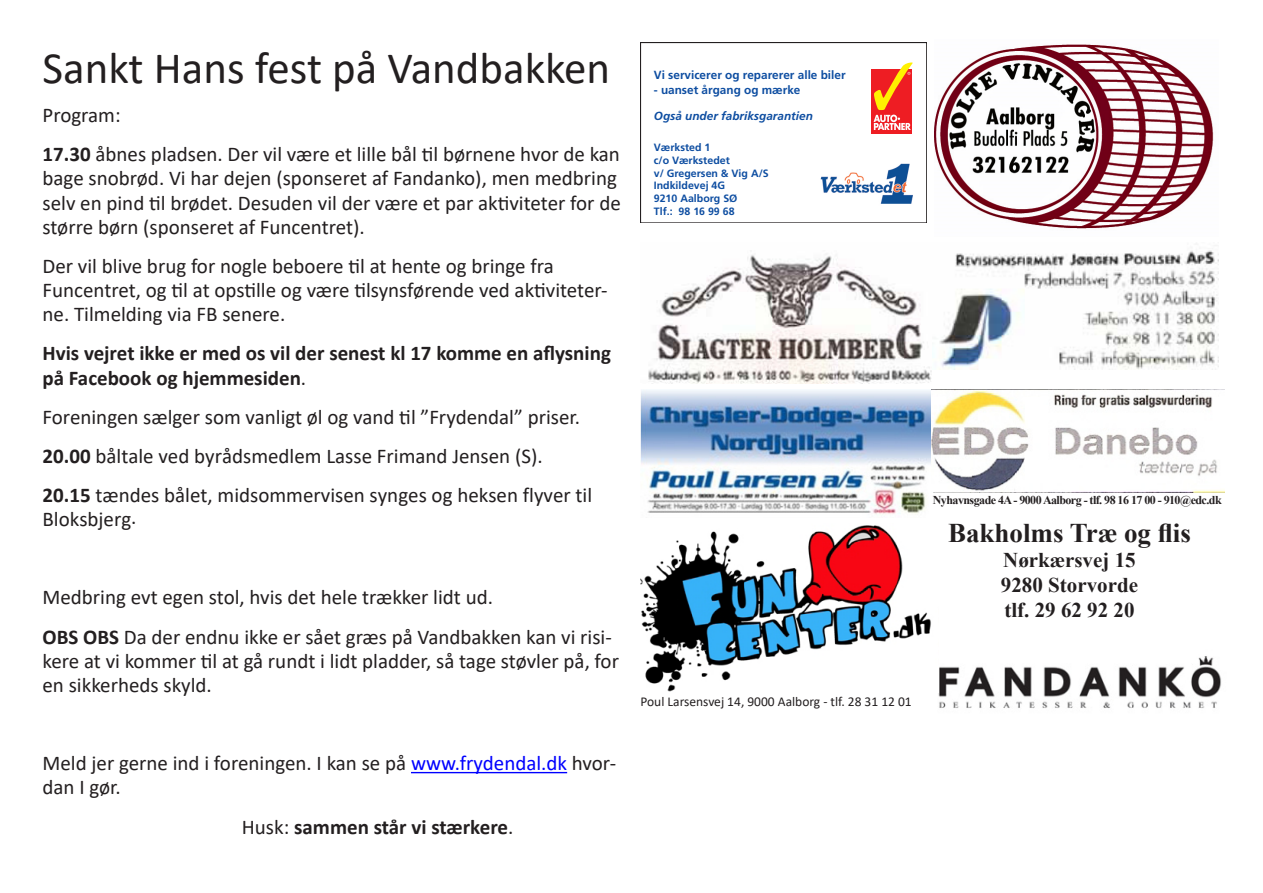
<style>
.page{position:relative;width:1263px;height:893px;background:#fff}
.page>*{position:absolute;margin:0;border:0;box-sizing:border-box;transform-origin:0 0}
.t1{font:45px "Calibri";color:#231f20}
.t2{font:700 27px "Times New Roman";color:#231f20}
.t3{font:21px/24.2px "Calibri";color:#231f20}
.t4{font:700 21px/24.2px "Calibri";color:#231f20}
.t5{font:700 21px "Times New Roman";color:#231f20}
.t6{font:13.5px "Calibri";color:#231f20}
.t7{font:700 12px "Times New Roman";letter-spacing:-.045em;color:#231f20}
.t8{font:700 11.7px "Frutiger";color:#0d4da1}
.t9{font:italic 700 11.7px "Frutiger";color:#0d4da1}
.t10{font:700 10.65px/12.8px "Frutiger";color:#0d4da1}
.s1{font-weight:700}
.s2{font-weight:400}
.s3{color:#00f}
</style>
<div class="page">
<img style="left:938px;top:656px;width:283px;height:52px">
<img style="left:640px;top:525px;width:299px;height:167px">
<img style="left:821px;top:163px;width:92px;height:41px">
<div style="left:871px;top:69px;width:41px;height:65px;background:#ee1d23"></div>
<svg style="left:873px;top:62px;width:40px;height:68px"></svg>
<div style="left:640px;top:43px;width:287px;height:180px;border:1px solid #231f20"></div>
<img style="left:934px;top:44px;width:280px;height:185px">
<img style="left:648px;top:254px;width:283px;height:129px">
<img style="left:939px;top:250px;width:279px;height:120px">
<img style="left:640px;top:390px;width:291px;height:125px">
<img style="left:931px;top:389px;width:294px;height:103px">
<hr style="left:411px;top:772px;width:156px;height:1px;background:#00f">
<p class="t1" style="left:43px;top:37px;width:569px">Sankt Hans fest på Vandbakken</p>
<p class="t3" style="left:43px;top:103px;width:80px">Program:</p>
<p class="t3" style="left:43px;top:142px;width:580px"><span class="s1">17.30</span> åbnes pladsen. Der vil være et lille bål til børnene hvor de kan bage snobrød. Vi har dejen (sponseret af Fandanko), men medbring selv en pind til brødet. Desuden vil der være et par aktiviteter for de større børn (sponseret af Funcentret).</p>
<p class="t3" style="left:43px;top:253px;width:567px">Der vil blive brug for nogle beboere til at hente og bringe fra<br>Funcentret, og til at opstille og være tilsynsførende ved aktiviteter&shy;ne. Tilmelding via FB senere.</p>
<p class="t4" style="left:43px;top:341px;width:570px">Hvis vejret ikke er med os vil der senest kl 17 komme en aflysning på Facebook og hjemmesiden<span class="s2">.</span></p>
<p class="t3" style="left:43px;top:404px;width:539px">Foreningen sælger som vanligt øl og vand til ”Frydendal” priser.</p>
<p class="t3" style="left:43px;top:443px;width:502px"><span class="s1">20.00</span> båltale ved byrådsmedlem Lasse Frimand Jensen (S).</p>
<p class="t3" style="left:43px;top:482px;width:551px"><span class="s1">20.15</span> tændes bålet, midsommervisen synges og heksen flyver til<br>Bloksbjerg.</p>
<p class="t8" style="left:654px;top:69px;width:193px">Vi servicerer og reparerer alle biler</p>
<p class="t8" style="left:654px;top:83px;width:148px">- uanset årgang og mærke</p>
<p class="t9" style="left:654px;top:110px;width:160px">Også under fabriksgarantien</p>
<p class="t10" style="left:654px;top:141px;width:116px">Værksted 1<br>c/o Værkstedet<br>v/ Gregersen &amp; Vig A/S<br>Indkildevej 4G<br>9210 Aalborg SØ<br>Tlf.: 98 16 99 68</p>
<p class="t3" style="left:43px;top:585px;width:452px">Medbring evt egen stol, hvis det hele trækker lidt ud.</p>
<p class="t3" style="left:43px;top:624px;width:578px"><span class="s1">OBS OBS</span> Da der endnu ikke er sået græs på Vandbakken kan vi risi&shy;kere at vi kommer til at gå rundt i lidt pladder, så tage støvler på, for en sikkerheds skyld.</p>
<p class="t3" style="left:43px;top:751px;width:575px">Meld jer gerne ind i foreningen. I kan se på <span class="s3">www.frydendal.dk</span> hvor&shy;dan I gør.</p>
<p class="t4" style="left:242px;top:814px;width:273px"><span class="s2">Husk:</span> sammen står vi stærkere<span class="s2">.</span></p>
<p class="t6" style="left:640px;top:692px;width:273px">Poul Larsensvej 14, 9000 Aalborg - tlf. 28 31 12 01</p>
<p class="t7" style="left:933px;top:491px;width:290px">Nyhavnsgade 4A - 9000 Aalborg - tlf. 98 16 17 00 - 910@edc.dk</p>
<p class="t2" style="left:948px;top:513px;width:244px">Bakholms Træ og flis</p>
<p class="t5" style="left:1003px;top:544px;width:134px">Nørkærsvej 15</p>
<p class="t5" style="left:1001px;top:570px;width:139px">9280 Storvorde</p>
<p class="t5" style="left:1004px;top:595px;width:132px">tlf. 29 62 92 20</p>
</div>
